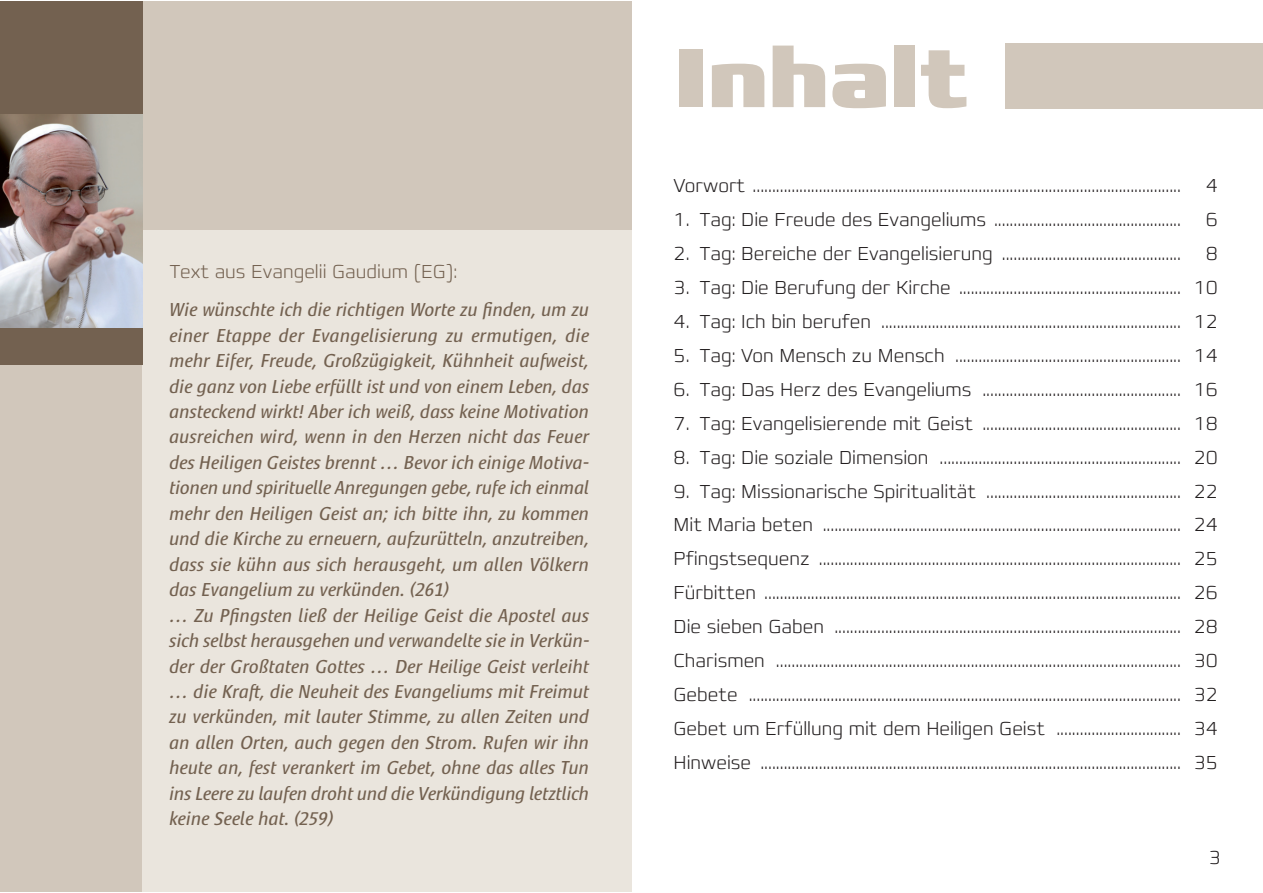
<style>
.page{position:relative;width:1263px;height:893px;background:#fff}
.page>*{position:absolute;margin:0;border:0;box-sizing:border-box;transform-origin:0 0}
.t1{font:900 84.9px "Francker Std";color:#d1c7bb}
.t2{font:200 19.05px/33.9px "Francker Std";color:#231f20;text-align:justify}
.t3{font:italic 19.05px/25.5px "Satero Sans LT Pro";letter-spacing:-.005em;color:#736150}
.t4{font:200 19.05px "Francker Std";color:#736150}
</style>
<div class="page">
<div style="left:0;top:1px;width:631px;height:890px;background:#d1c7bb"></div>
<div style="left:142px;top:230px;width:489px;height:661px;background:#eae5dd"></div>
<div style="left:0;top:1px;width:142px;height:364px;background:#736150"></div>
<img style="left:0;top:114px;width:142px;height:213px">
<div style="left:1005px;top:44px;width:258px;height:65px;background:#d1c7bb"></div>
<p class="t4" style="left:169px;top:264px;width:289px">Text aus Evangelii Gaudium (EG):</p>
<p class="t3" style="left:169px;top:298px;width:422px">Wie wünschte ich die richtigen Worte zu finden, um zu einer Etappe der Evangelisierung zu ermutigen, die mehr Eifer, Freude, Großzügigkeit, Kühnheit aufweist, die ganz von Liebe erfüllt ist und von einem Leben, das ansteckend wirkt! Aber ich weiß, dass keine Motivation ausreichen wird, wenn in den Herzen nicht das Feuer des Heiligen Geistes brennt … Bevor ich einige Motiva&shy;tionen und spirituelle Anregungen gebe, rufe ich einmal mehr den Heiligen Geist an; ich bitte ihn, zu kommen und die Kirche zu erneuern, aufzurütteln, anzutreiben, dass sie kühn aus sich herausgeht, um allen Völkern das Evangelium zu verkünden. (261)<br>… Zu Pfingsten ließ der Heilige Geist die Apostel aus sich selbst herausgehen und verwandelte sie in Verkün&shy;der der Großtaten Gottes … Der Heilige Geist verleiht … die Kraft, die Neuheit des Evangeliums mit Freimut zu verkünden, mit lauter Stimme, zu allen Zeiten und an allen Orten, auch gegen den Strom. Rufen wir ihn heute an, fest verankert im Gebet, ohne das alles Tun ins Leere zu laufen droht und die Verkündigung letztlich keine Seele hat. (259)</p>
<h1 class="t1" style="left:674px;top:46px;width:296px">Inhalt</h1>
<p class="t2" style="left:674px;top:170px;width:509px">Vorwort ..............................................................................................................</p>
<p class="t2" style="left:1206px;top:170px;width:14px">4</p>
<p class="t2" style="left:674px;top:204px;width:509px">1. Tag: Die Freude des Evangeliums ................................................</p>
<p class="t2" style="left:1206px;top:204px;width:14px">6</p>
<p class="t2" style="left:674px;top:238px;width:509px">2. Tag: Bereiche der Evangelisierung ..............................................</p>
<p class="t2" style="left:1206px;top:238px;width:14px">8</p>
<p class="t2" style="left:674px;top:272px;width:546px">3. Tag: Die Berufung der Kirche ......................................................... 10</p>
<p class="t2" style="left:674px;top:306px;width:546px">4. Tag: Ich bin berufen ............................................................................. 12</p>
<p class="t2" style="left:674px;top:340px;width:546px">5. Tag: Von Mensch zu Mensch .......................................................... 14</p>
<p class="t2" style="left:674px;top:374px;width:546px">6. Tag: Das Herz des Evangeliums ................................................... 16</p>
<p class="t2" style="left:674px;top:408px;width:546px">7. Tag: Evangelisierende mit Geist ................................................... 18</p>
<p class="t2" style="left:674px;top:442px;width:546px">8. Tag: Die soziale Dimension .............................................................. 20</p>
<p class="t2" style="left:674px;top:476px;width:546px">9. Tag: Missionarische Spiritualität .................................................. 22<br>Mit Maria beten ............................................................................................ 24<br>Pfingstsequenz ............................................................................................. 25<br>Fürbitten ........................................................................................................... 26<br>Die sieben Gaben ......................................................................................... 28<br>Charismen ........................................................................................................ 30<br>Gebete ............................................................................................................... 32<br>Gebet um Erfüllung mit dem Heiligen Geist ................................ 34<br>Hinweise ............................................................................................................ 35</p>
<p class="t2" style="left:1209px;top:842px;width:14px">3</p>
</div>
